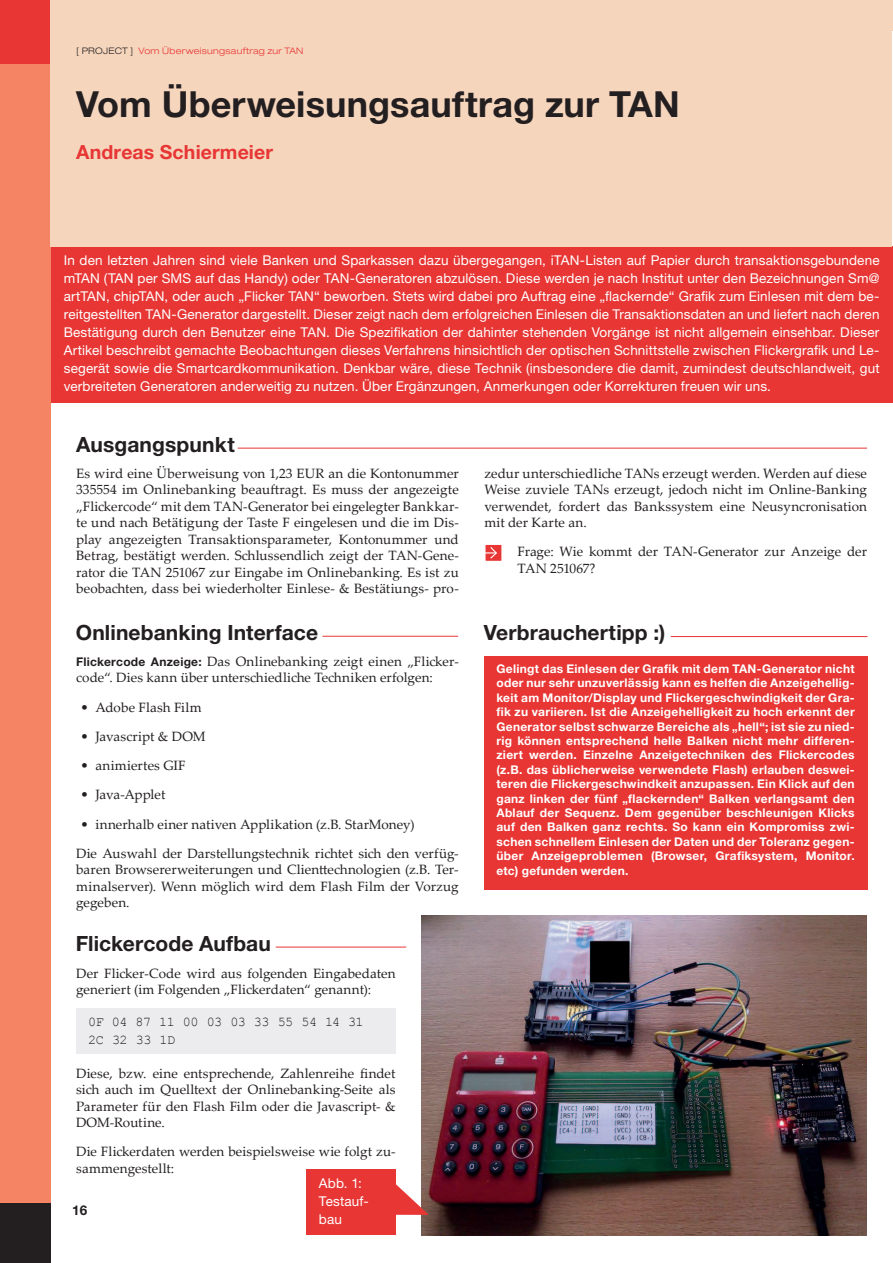
<style>
.page{position:relative;width:893px;height:1263px;background:#fff}
.page>*{position:absolute;margin:0;border:0;box-sizing:border-box;transform-origin:0 0}
.t1{font:700 36px "Helvetica Neue LT Std";letter-spacing:.005em;color:#231f20}
.t2{font:700 21px "Helvetica Neue LT Std";letter-spacing:.005em;color:#231f20}
.t3{font:700 19.5px "Helvetica Neue LT Std";letter-spacing:.005em;color:#e73634}
.t4{font:13.5px/16.5px "Palatino Linotype";letter-spacing:.005em;color:#231f20}
.t5{font:13.5px/18px "Helvetica Neue LT Std";letter-spacing:.01em;color:#fff;text-align:justify}
.t6{font:13.5px/18px "Courier New";letter-spacing:-.04em;color:#231f20}
.t7{font:700 13.5px "Helvetica Neue LT Std";color:#231f20}
.t8{font:700 12px/14.4px "Helvetica Neue LT Std";letter-spacing:.02em;color:#fff;text-align:justify}
.t9{font:300 expanded 9px "Helvetica Neue LT Std";letter-spacing:.03em;color:#e73634}
.s1{color:#231f20}
.s2{font-family:"Helvetica Neue LT Std";font-weight:700;font-size:12px}
</style>
<div class="page">
<div style="left:0;top:64px;width:51px;height:1139px;background:#f58464"></div>
<div style="left:0;top:0;width:51px;height:64px;background:#e73634"></div>
<div style="left:0;top:1203px;width:51px;height:60px;background:#231f20"></div>
<div style="left:76px;top:1008px;width:320px;height:45px;background:#ececee"></div>
<div style="left:51px;top:247px;width:841px;height:156px;background:#e73634"></div>
<div style="left:51px;top:1px;width:841px;height:246px;background:#f6d5bd"></div>
<div style="left:51px;top:0;width:842px;height:31px;background:#f6d5bd"></div>
<hr style="left:238px;top:448px;width:629px;height:1px;background:#e73634">
<hr style="left:322px;top:636px;width:136px;height:1px;background:#e73634">
<hr style="left:671px;top:636px;width:196px;height:1px;background:#e73634">
<hr style="left:276px;top:947px;width:130px;height:1px;background:#e73634">
<img style="left:421px;top:915px;width:446px;height:320px">
<div style="left:484px;top:544px;width:19px;height:18px;background:#e73634;border:1px solid #fff"></div>
<svg style="left:485px;top:546px;width:12px;height:14px"></svg>
<div style="left:484px;top:656px;width:383px;height:233px;background:#e73634"></div>
<div style="left:306px;top:1169px;width:90px;height:66px;background:#e73634"></div>
<svg style="left:396px;top:1184px;width:33px;height:31px"></svg>
<p class="t9" style="left:76px;top:46px;width:229px"><span class="s1">[ PROJECT ]</span> Vom Überweisungsauftrag zur TAN</p>
<h1 class="t1" style="left:76px;top:81px;width:605px">Vom Überweisungsauftrag zur TAN</h1>
<h3 class="t3" style="left:76px;top:140px;width:198px">Andreas Schiermeier</h3>
<p class="t5" style="left:64px;top:251px;width:817px">In den letzten Jahren sind viele Banken und Sparkassen dazu übergegangen, iTAN-Listen auf Papier durch transaktionsgebundene mTAN (TAN per SMS auf das Handy) oder TAN-Generatoren abzulösen. Diese werden je nach Institut unter den Bezeichnungen Sm@ artTAN, chipTAN, oder auch „Flicker TAN“ beworben. Stets wird dabei pro Auftrag eine „flackernde“ Grafik zum Einlesen mit dem be&shy;reitgestellten TAN-Generator dargestellt. Dieser zeigt nach dem erfolgreichen Einlesen die Transaktionsdaten an und liefert nach deren Bestätigung durch den Benutzer eine TAN. Die Spezifikation der dahinter stehenden Vorgänge ist nicht allgemein einsehbar. Dieser Artikel beschreibt gemachte Beobachtungen dieses Verfahrens hinsichtlich der optischen Schnittstelle zwischen Flickergrafik und Le&shy;segerät sowie die Smartcardkommunikation. Denkbar wäre, diese Technik (insbesondere die damit, zumindest deutschlandweit, gut verbreiteten Generatoren anderweitig zu nutzen. Über Ergänzungen, Anmerkungen oder Korrekturen freuen wir uns.</p>
<h2 class="t2" style="left:76px;top:431px;width:160px">Ausgangspunkt</h2>
<p class="t4" style="left:76px;top:464px;width:384px;text-align:justify">Es wird eine Überweisung von 1,23 EUR an die Kontonummer 335554 im Onlinebanking beauftragt. Es muss der angezeigte „Flickercode“ mit dem TAN-Generator bei eingelegter Bankkar&shy;te und nach Betätigung der Taste F eingelesen und die im Dis&shy;play angezeigten Transaktionsparameter, Kontonummer und Betrag, bestätigt werden. Schlussendlich zeigt der TAN-Gene&shy;rator die TAN 251067 zur Eingabe im Onlinebanking. Es ist zu beobachten, dass bei wiederholter Einlese- &amp; Bestätiungs- pro-</p>
<p class="t4" style="left:484px;top:464px;width:384px;text-align:justify">zedur unterschiedliche TANs erzeugt werden. Werden auf diese Weise zuviele TANs erzeugt, jedoch nicht im Online-Banking verwendet, fordert das Bankssystem eine Neusyncronisation mit der Karte an.</p>
<p class="t4" style="left:517px;top:543px;width:351px">Frage: Wie kommt der TAN-Generator zur Anzeige der<br>TAN 251067?</p>
<h2 class="t2" style="left:76px;top:620px;width:244px">Onlinebanking Interface</h2>
<p class="t4" style="left:76px;top:652px;width:384px"><span class="s2">Flickercode Anzeige:</span> Das Onlinebanking zeigt einen „Flicker&shy;code“. Dies kann über unterschiedliche Techniken erfolgen:</p>
<p class="t4" style="left:80px;top:698px;width:123px">• Adobe Flash Film</p>
<p class="t4" style="left:80px;top:727px;width:127px">• Javascript &amp; DOM</p>
<p class="t4" style="left:80px;top:757px;width:107px">• animiertes GIF</p>
<p class="t4" style="left:80px;top:786px;width:87px">• Java-Applet</p>
<p class="t4" style="left:76px;top:809px;width:384px;line-height:29.2px;text-indent:4px">• innerhalb einer nativen Applikation (z.B. StarMoney)<br>Die Auswahl der Darstellungstechnik richtet sich den verfüg-</p>
<p class="t4" style="left:76px;top:861px;width:384px;text-align:justify">baren Browsererweiterungen und Clienttechnologien (z.B. Ter&shy;minalserver). Wenn möglich wird dem Flash Film der Vorzug gegeben.</p>
<h2 class="t2" style="left:76px;top:930px;width:197px">Flickercode Aufbau</h2>
<p class="t4" style="left:76px;top:964px;width:321px">Der Flicker-Code wird aus folgenden Eingabedaten generiert (im Folgenden „Flickerdaten“ genannt):</p>
<p class="t6" style="left:88px;top:1012px;width:277px">0F 04 87 11 00 03 03 33 55 54 14 31<br>2C 32 33 1D</p>
<p class="t4" style="left:76px;top:1064px;width:321px;text-align:justify">Diese, bzw. eine entsprechende, Zahlenreihe findet sich auch im Quelltext der Onlinebanking-Seite als Parameter für den Flash Film oder die Javascript- &amp; DOM-Routine.</p>
<p class="t4" style="left:76px;top:1143px;width:321px">Die Flickerdaten werden beispielsweise wie folgt zu&shy;sammengestellt:</p>
<p class="t5" style="left:319px;top:1173px;width:51px;text-align:left">Abb. 1:<br>Testauf&shy;bau</p>
<p class="t7" style="left:72px;top:1202px;width:17px">16</p>
<h2 class="t2" style="left:484px;top:620px;width:183px">Verbrauchertipp :)</h2>
<p class="t8" style="left:496px;top:661px;width:360px">Gelingt das Einlesen der Grafik mit dem TAN-Generator nicht oder nur sehr unzuverlässig kann es helfen die Anzeigehellig&shy;keit am Monitor/Display und Flickergeschwindigkeit der Gra&shy;fik zu variieren. Ist die Anzeigehelligkeit zu hoch erkennt der Generator selbst schwarze Bereiche als „hell“; ist sie zu nied&shy;rig können entsprechend helle Balken nicht mehr differen&shy;ziert werden. Einzelne Anzeigetechniken des Flickercodes (z.B. das üblicherweise verwendete Flash) erlauben deswei&shy;teren die Flickergeschwindkeit anzupassen. Ein Klick auf den ganz linken der fünf „flackernden“ Balken verlangsamt den Ablauf der Sequenz. Dem gegenüber beschleunigen Klicks auf den Balken ganz rechts. So kann ein Kompromiss zwi&shy;schen schnellem Einlesen der Daten und der Toleranz gegen&shy;über Anzeigeproblemen (Browser, Grafiksystem, Monitor. etc) gefunden werden.</p>
</div>
